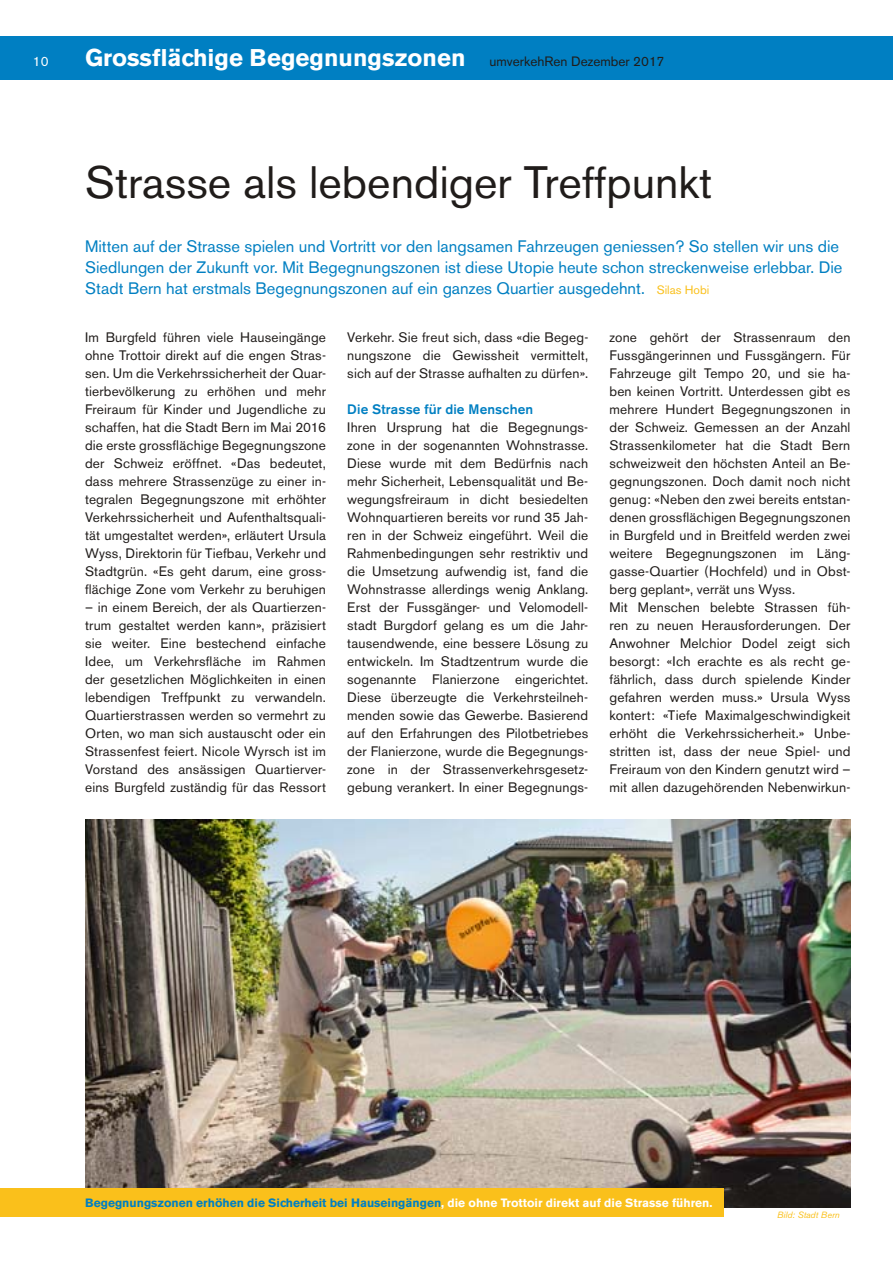
<style>
.page{position:relative;width:893px;height:1263px;background:#fff}
.page>*{position:absolute;margin:0;border:0;box-sizing:border-box;transform-origin:0 0}
.t1{font:45px "Akzidenz Grotesk BE";color:#201c1a}
.t2{font:700 24px "Akzidenz Grotesk BE";color:#fff}
.t3{font:16.5px/21px "Akzidenz Grotesk BE";color:#007fc2}
.t4{font:13.65px/18px "Akzidenz Grotesk BE";letter-spacing:.01em;color:#201c1a;text-align:justify}
.t5{font:500 13.65px "Akzidenz Grotesk BE";letter-spacing:.01em;color:#007fc2}
.t6{font:13.5px "Akzidenz Grotesk BE";color:#fff}
.t7{font:700 12px "Akzidenz Grotesk BE";color:#007fc2}
.t8{font:italic 9px "Akzidenz Grotesk BE";color:#fac01b}
.s1{font-weight:400;font-size:13.5px;color:#201c1a}
.s2{font-size:12px;color:#fac01b}
.s3{color:#fff}
</style>
<div class="page">
<img style="left:85px;top:819px;width:765px;height:388px">
<div style="left:72px;top:36px;width:821px;height:43px;background:#007fc2"></div>
<div style="left:0;top:36px;width:77px;height:43px;background:#007fc2"></div>
<div style="left:0;top:1188px;width:723px;height:29px;background:#fac01b"></div>
<p class="t6" style="left:33px;top:56px;width:17px">10</p>
<h2 class="t2" style="left:85px;top:49px;width:581px">Grossflächige Begegnungszonen <span class="s1">umverkehRen Dezember 2017</span></h2>
<h1 class="t1" style="left:85px;top:166px;width:629px">Strasse als lebendiger Treffpunkt</h1>
<p class="t3" style="left:85px;top:237px;width:759px">Mitten auf der Strasse spielen und Vortritt vor den langsamen Fahrzeugen geniessen? So stellen wir uns die<br>Siedlungen der Zukunft vor. Mit Begegnungszonen ist diese Utopie heute schon streckenweise erlebbar. Die<br>Stadt Bern hat erstmals Begegnungszonen auf ein ganzes Quartier ausgedehnt. <span class="s2">Silas Hobi</span></p>
<p class="t4" style="left:85px;top:330px;width:242px">Im Burgfeld führen viele Hauseingänge ohne Trottoir direkt auf die engen Stras&shy;sen. Um die Verkehrssicherheit der Quar&shy;tierbevölkerung zu erhöhen und mehr Freiraum für Kinder und Jugendliche zu schaffen, hat die Stadt Bern im Mai 2016 die erste grossflächige Begegnungs zone der Schweiz eröffnet. «Das bedeutet, dass mehrere Strassenzüge zu einer in&shy;tegralen Begegnungszone mit erhöhter Verkehrssicherheit und Aufenthaltsquali&shy;tät umgestaltet werden», erläutert Ursula Wyss, Direktorin für Tiefbau, Verkehr und Stadtgrün. «Es geht darum, eine gross&shy;flächige Zone vom Verkehr zu beruhigen</p>
<p class="t4" style="left:85px;top:600px;width:242px">– in einem Bereich, der als Quartierzen&shy;trum gestaltet werden kann», präzisiert sie weiter. Eine bestechend einfache Idee, um Verkehrsfläche im Rahmen der gesetzlichen Möglichkeiten in einen lebendigen Treffpunkt zu verwandeln.<br>Quartierstrassen werden so vermehrt zu Orten, wo man sich austauscht oder ein Strassenfest feiert. Nicole Wyrsch ist im Vorstand des ansässigen Quartierver&shy;eins Burgfeld zuständig für das Ressort</p>
<p class="t4" style="left:347px;top:330px;width:243px">Verkehr. Sie freut sich, dass «die Begeg&shy;nungszone die Gewissheit vermittelt, sich auf der Strasse aufhalten zu dürfen».</p>
<p class="t5" style="left:347px;top:404px;width:188px">Die Strasse für die Menschen</p>
<p class="t4" style="left:347px;top:420px;width:243px">Ihren Ursprung hat die Begegnungs&shy;zone in der sogenannten Wohnstrasse.<br>Diese wurde mit dem Bedürfnis nach mehr Sicherheit, Lebensqualität und Be&shy;wegungsfreiraum in dicht besiedelten Wohnquartieren bereits vor rund 35 Jah&shy;ren in der Schweiz eingeführt. Weil die Rahmenbedingungen sehr restriktiv und die Umsetzung aufwendig ist, fand die Wohnstrasse allerdings wenig Anklang.<br>Erst der Fussgänger- und Velomodell&shy;stadt Burgdorf gelang es um die Jahr&shy;tausendwende, eine bessere Lösung zu entwickeln. Im Stadtzentrum wurde die sogenannte Flanierzone eingerichtet.<br>Diese überzeugte die Verkehrsteilneh&shy;menden sowie das Gewerbe. Basierend auf den Erfahrungen des Pilotbetriebes der Flanierzone, wurde die Begegnungs&shy;zone in der Strassenverkehrsgesetz&shy;gebung verankert. In einer Begegnungs-</p>
<p class="t4" style="left:609px;top:330px;width:243px;text-align:left">zone gehört der Strassenraum den Fussgängerinnen und Fussgängern. Für Fahrzeuge gilt Tempo 20, und sie ha&shy;ben keinen Vortritt. Unterdessen gibt es mehrere Hundert Begegnungszonen in der Schweiz. Gemessen an der Anzahl Strassenkilometer hat die Stadt Bern schweizweit den höchsten Anteil an Be&shy;gegnungszonen. Doch damit noch nicht genug: «Neben den zwei bereits entstan&shy;denen grossflächigen Begegnungszonen in Burgfeld und in Breitfeld werden zwei weitere Begegnungszonen im Läng&shy;gasse-Quartier (Hochfeld) und in Obst&shy;berg geplant», verrät uns Wyss.<br>Mit Menschen belebte Strassen füh&shy;ren zu neuen Herausforderungen. Der Anwohner Melchior Dodel zeigt sich besorgt: «Ich erachte es als recht ge&shy;fährlich, dass durch spielende Kinder gefahren werden muss.» Ursula Wyss kontert: «Tiefe Maximalgeschwindigkeit erhöht die Verkehrssicherheit.» Unbe&shy;stritten ist, dass der neue Spiel- und Freiraum von den Kindern genutzt wird – mit allen dazugehörenden Nebenwirkun-</p>
<p class="t7" style="left:85px;top:1198px;width:629px">Begegnungszonen erhöhen die Sicherheit bei Hauseingängen<span class="s3">, die ohne Trottoir direkt auf die Strasse führen.</span></p>
<p class="t8" style="left:777px;top:1211px;width:64px">Bild: Stadt Bern</p>
</div>
